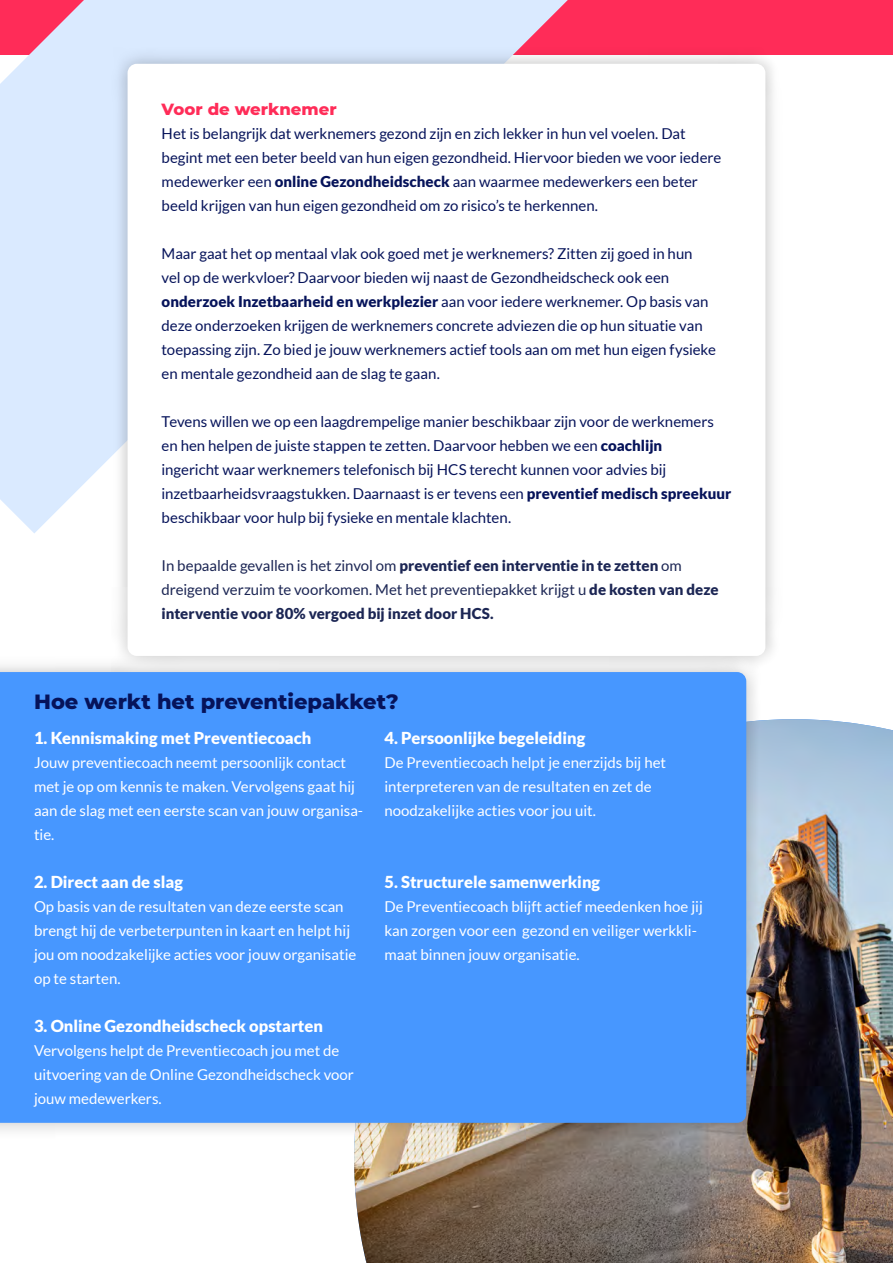
<style>
.page{position:relative;width:893px;height:1263px;background:#fff}
.page>*{position:absolute;margin:0;border:0;box-sizing:border-box;transform-origin:0 0}
.t1{font:800 21px "Montserrat";color:#06135a}
.t2{font:900 16.5px "Lato";color:#fff}
.t3{font:800 16.5px "Montserrat";letter-spacing:.005em;color:#ff2c58}
.t4{font:15px/24px "Lato";color:#06135a}
.t5{font:15px/24px "Lato";color:#fff}
.t6{font:900 15px/24px "Lato";letter-spacing:-.005em;color:#1c2654}
.s1{font-weight:900}
.s2{font-weight:400}
</style>
<div class="page">
<img style="left:354px;top:719px;width:539px;height:544px">
<div style="left:0;top:0;width:893px;height:54px;background:#ff2c58"></div>
<svg style="left:0;top:0;width:568px;height:533px;background:#dde1f6"></svg>
<div style="left:111px;top:47px;width:671px;height:626px;background:#000;opacity:.25"></div>
<div style="left:128px;top:64px;width:637px;height:592px;background:#fff;border-radius:9px"></div>
<div style="left:0;top:655px;width:763px;height:485px;background:#000;opacity:.25"></div>
<div style="left:0;top:672px;width:746px;height:451px;background:#4797ff"></div>
<p class="t3" style="left:162px;top:97px;width:177px">Voor de werknemer</p>
<p class="t4" style="left:162px;top:122px;width:561px">Het is belangrijk dat werknemers gezond zijn en zich lekker in hun vel voelen. Dat begint met een beter beeld van hun eigen gezondheid. Hiervoor bieden we voor iedere medewerker een <span class="s1">online Gezondheidscheck</span> aan waarmee medewerkers een beter beeld krijgen van hun eigen gezondheid om zo risico’s te herkennen.</p>
<p class="t4" style="left:162px;top:242px;width:556px">Maar gaat het op mentaal vlak ook goed met je werknemers? Zitten zij goed in hun<br>vel op de werkvloer? Daarvoor bieden wij naast de Gezondheidscheck ook een <span class="s1">onderzoek Inzetbaarheid en werkplezier</span> aan voor iedere werknemer. Op basis van deze onderzoeken krijgen de werknemers concrete adviezen die op hun situatie van toepassing zijn. Zo bied je jouw werknemers actief tools aan om met hun eigen fysieke en mentale gezondheid aan de slag te gaan.</p>
<p class="t4" style="left:162px;top:410px;width:571px">Tevens willen we op een laagdrempelige manier beschikbaar zijn voor de werknemers en hen helpen de juiste stappen te zetten. Daarvoor hebben we een <span class="s1">coachlijn<br></span>ingericht waar werknemers telefonisch bij HCS terecht kunnen voor advies bij inzetbaarheidsvraagstukken. Daarnaast is er tevens een <span class="s1">preventief medisch spreekuur </span>beschikbaar voor hulp bij fysieke en mentale klachten.</p>
<p class="t6" style="left:162px;top:553px;width:559px"><span class="s2">In bepaalde gevallen is het zinvol om</span> preventief een interventie in te zetten <span class="s2">om dreigend verzuim te voorkomen. Met het preventiepakket krijgt u</span> de kosten van deze interventie voor 80% vergoed bij inzet door HCS.</p>
<h1 class="t1" style="left:34px;top:686px;width:366px">Hoe werkt het preventiepakket?</h1>
<p class="t2" style="left:34px;top:728px;width:279px">1. Kennismaking met Preventiecoach</p>
<p class="t5" style="left:34px;top:750px;width:331px">Jouw preventiecoach neemt persoonlijk contact met je op om kennis te maken. Vervolgens gaat hij aan de slag met een eerste scan van jouw organisa&shy;tie.</p>
<p class="t2" style="left:34px;top:872px;width:150px">2. Direct aan de slag</p>
<p class="t5" style="left:34px;top:894px;width:324px">Op basis van de resultaten van deze eerste scan brengt hij de verbeterpunten in kaart en helpt hij jou om noodzakelijke acties voor jouw organisatie op te starten.</p>
<p class="t2" style="left:34px;top:1016px;width:291px">3. Online Gezondheidscheck opstarten</p>
<p class="t5" style="left:34px;top:1038px;width:321px">Vervolgens helpt de Preventiecoach jou met de uitvoering van de Online Gezondheidscheck voor jouw medewerkers.</p>
<p class="t2" style="left:384px;top:728px;width:202px">4. Persoonlijke begeleiding</p>
<p class="t5" style="left:384px;top:750px;width:283px">De Preventiecoach helpt je enerzijds bij het interpreteren van de resultaten en zet de noodzakelijke acties voor jou uit.</p>
<p class="t2" style="left:384px;top:872px;width:217px">5. Structurele samenwerking</p>
<p class="t5" style="left:384px;top:894px;width:320px">De Preventiecoach blijft actief meedenken hoe jij kan zorgen voor een gezond en veiliger werkkli&shy;maat binnen jouw organisatie.</p>
</div>
